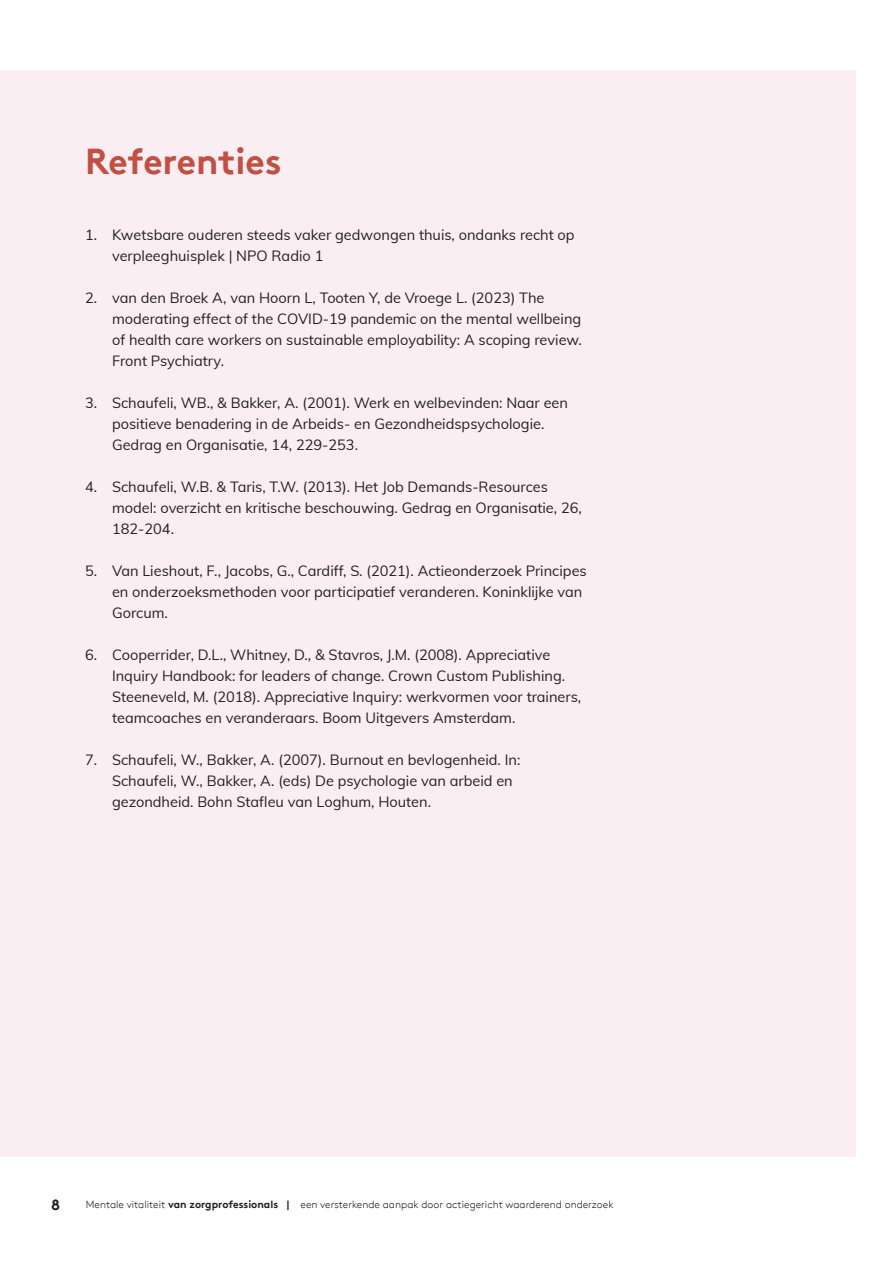
<style>
.page{position:relative;width:893px;height:1263px;background:#fff}
.page>*{position:absolute;margin:0;border:0;box-sizing:border-box;transform-origin:0 0}
.t1{font:700 36px "Brown";letter-spacing:-.005em;color:#c14f42}
.t2{font:700 15px "Brown";color:#231f20}
.t3{font:14.55px/21px "Muli";color:#231f20}
.t4{font:300 10.5px "Brown";color:#231f20}
.s1{font-weight:700}
</style>
<div class="page">
<div style="left:0;top:70px;width:856px;height:1087px;background:#fbeef2"></div>
<p class="t1" style="left:85px;top:139px;width:198px">Referenties</p>
<p class="t3" style="left:112px;top:224px;width:464px;text-indent:-27px">1. Kwetsbare ouderen steeds vaker gedwongen thuis, ondanks recht op verpleeghuisplek | NPO Radio 1</p>
<p class="t3" style="left:112px;top:287px;width:471px;text-indent:-27px">2. van den Broek A, van Hoorn L, Tooten Y, de Vroege L. (2023) The moderating effect of the COVID-19 pandemic on the mental wellbeing of health care workers on sustainable employability: A scoping review.<br>Front Psychiatry.</p>
<p class="t3" style="left:112px;top:392px;width:457px;text-indent:-27px">3. Schaufeli, WB., &amp; Bakker, A. (2001). Werk en welbevinden: Naar een positieve benadering in de Arbeids- en Gezondheidspsychologie.<br>Gedrag en Organisatie, 14, 229-253.</p>
<p class="t3" style="left:112px;top:476px;width:471px;text-indent:-27px">4. Schaufeli, W.B. &amp; Taris, T.W. (2013). Het Job Demands-Resources model: overzicht en kritische beschouwing. Gedrag en Organisatie, 26,<br>182-204.</p>
<p class="t3" style="left:112px;top:560px;width:476px;text-indent:-27px">5. Van Lieshout, F., Jacobs, G., Cardiff, S. (2021). Actieonderzoek Principes en onderzoeksmethoden voor participatief veranderen. Koninklijke van<br>Gorcum.</p>
<p class="t3" style="left:112px;top:644px;width:471px;text-indent:-27px">6. Cooperrider, D.L., Whitney, D., &amp; Stavros, J.M. (2008). Appreciative Inquiry Handbook: for leaders of change. Crown Custom Publishing.<br>Steeneveld, M. (2018). Appreciative Inquiry: werkvormen voor trainers, teamcoaches en veranderaars. Boom Uitgevers Amsterdam.</p>
<p class="t3" style="left:112px;top:749px;width:410px;text-indent:-27px">7. Schaufeli, W., Bakker, A. (2007). Burnout en bevlogenheid. In:<br>Schaufeli, W., Bakker, A. (eds) De psychologie van arbeid en gezondheid. Bohn Stafleu van Loghum, Houten.</p>
<p class="t2" style="left:51px;top:1196px;width:10px">8</p>
<p class="t4" style="left:86px;top:1199px;width:529px">Mentale vitaliteit <span class="s1">van zorgprofessionals |</span> een versterkende aanpak door actiegericht waarderend onderzoek</p>
</div>
